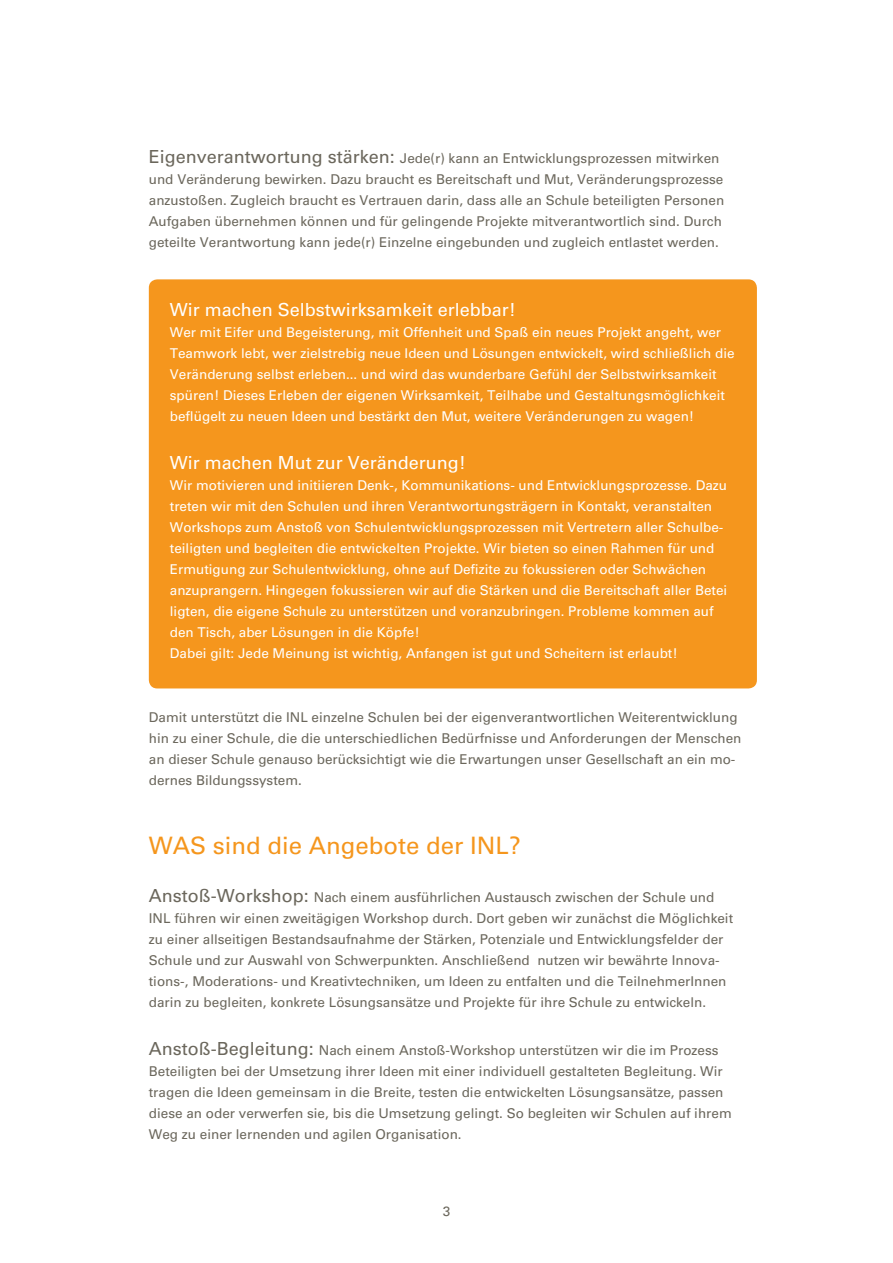
<style>
.page{position:relative;width:893px;height:1263px;background:#fff}
.page>*{position:absolute;margin:0;border:0;box-sizing:border-box;transform-origin:0 0}
.t1{font:24px "Univers";color:#f5961d}
.t2{font:18px "Univers";color:#fff}
.t3{font:13.5px/21px "Univers";color:#6b675c}
.t4{font:13.5px/21px "Univers";color:#fff}
.s1{font-size:18px}
</style>
<div class="page">
<div style="left:149px;top:279px;width:608px;height:409px;background:#f5961d;border-radius:9px"></div>
<p class="t3" style="left:149px;top:148px;width:577px"><span class="s1">Eigenverantwortung stärken:</span> Jede(r) kann an Entwicklungsprozessen mitwirken und Veränderung bewirken. Dazu braucht es Bereitschaft und Mut, Veränderungsprozesse anzustoßen. Zugleich braucht es Vertrauen darin, dass alle an Schule beteiligten Personen Aufgaben übernehmen können und für gelingende Projekte mitverantwortlich sind. Durch geteilte Verantwortung kann jede(r) Einzelne eingebunden und zugleich entlastet werden.</p>
<p class="t2" style="left:170px;top:299px;width:348px">Wir machen Selbstwirksamkeit erlebbar!</p>
<p class="t4" style="left:170px;top:322px;width:566px">Wer mit Eifer und Begeisterung, mit Offenheit und Spaß ein neues Projekt angeht, wer Teamwork lebt, wer zielstrebig neue Ideen und Lösungen entwickelt, wird schließlich die Veränderung selbst erleben... und wird das wunderbare Gefühl der Selbstwirksamkeit spüren! Dieses Erleben der eigenen Wirksamkeit, Teilhabe und Gestaltungsmöglichkeit beflügelt zu neuen Ideen und bestärkt den Mut, weitere Veränderungen zu wagen!</p>
<p class="t2" style="left:170px;top:452px;width:298px">Wir machen Mut zur Veränderung!</p>
<p class="t4" style="left:170px;top:475px;width:559px">Wir motivieren und initiieren Denk-, Kommunikations- und Entwicklungsprozesse. Dazu treten wir mit den Schulen und ihren Verantwortungsträgern in Kontakt, veranstalten Workshops zum Anstoß von Schulentwicklungsprozessen mit Vertretern aller Schulbe&shy;teiligten und begleiten die entwickelten Projekte. Wir bieten so einen Rahmen für und Ermutigung zur Schulentwicklung, ohne auf Defizite zu fokussieren oder Schwächen</p>
<p class="t4" style="left:170px;top:580px;width:559px">anzuprangern. Hingegen fokussieren wir auf die Stärken und die Bereitschaft aller Betei ligten, die eigene Schule zu unterstützen und voranzubringen. Probleme kommen auf</p>
<p class="t4" style="left:170px;top:622px;width:251px">den Tisch, aber Lösungen in die Köpfe!</p>
<p class="t4" style="left:170px;top:643px;width:509px">Dabei gilt: Jede Meinung ist wichtig, Anfangen ist gut und Scheitern ist erlaubt!</p>
<p class="t3" style="left:149px;top:706px;width:594px">Damit unterstützt die INL einzelne Schulen bei der eigenverantwortlichen Weiterentwicklung hin zu einer Schule, die die unterschiedlichen Bedürfnisse und Anforderungen der Menschen an dieser Schule genauso berücksichtigt wie die Erwartungen unser Gesellschaft an ein mo&shy;dernes Bildungssystem.</p>
<p class="t1" style="left:149px;top:831px;width:374px">WAS sind die Angebote der INL?</p>
<p class="t3" style="left:149px;top:886px;width:586px"><span class="s1">Anstoß-Workshop:</span> Nach einem ausführlichen Austausch zwischen der Schule und INL führen wir einen zweitägigen Workshop durch. Dort geben wir zunächst die Möglichkeit zu einer allseitigen Bestandsaufnahme der Stärken, Potenziale und Entwicklungsfelder der Schule und zur Auswahl von Schwerpunkten. Anschließend nutzen wir bewährte Innova&shy;tions-, Moderations- und Kreativtechniken, um Ideen zu entfalten und die TeilnehmerInnen darin zu begleiten, konkrete Lösungsansätze und Projekte für ihre Schule zu entwickeln.</p>
<p class="t3" style="left:149px;top:1039px;width:584px"><span class="s1">Anstoß-Begleitung:</span> Nach einem Anstoß-Workshop unterstützen wir die im Prozess Beteiligten bei der Umsetzung ihrer Ideen mit einer individuell gestalteten Begleitung. Wir tragen die Ideen gemeinsam in die Breite, testen die entwickelten Lösungsansätze, passen diese an oder verwerfen sie, bis die Umsetzung gelingt. So begleiten wir Schulen auf ihrem Weg zu einer lernenden und agilen Organisation.</p>
<p class="t3" style="left:443px;top:1200px;width:9px">3</p>
</div>
